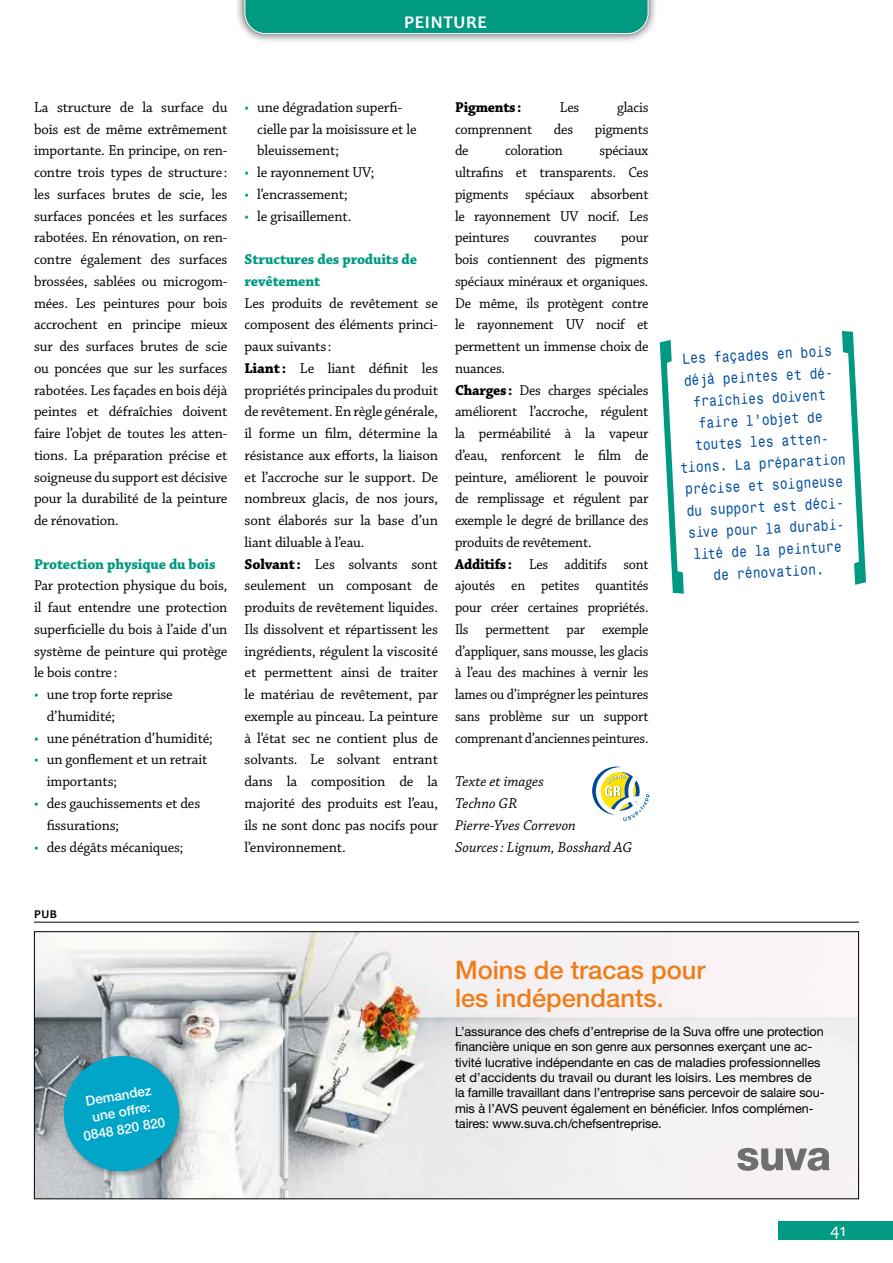
<style>
.page{position:relative;width:893px;height:1263px;background:#fff}
.page>*{position:absolute;margin:0;border:0;box-sizing:border-box;transform-origin:0 0}
.t1{font:500 25.5px/28.2px "Helvetica Neue LT Std";color:#ef7d17}
.t2{font:700 18px "Candara";letter-spacing:.04em;color:#fff}
.t3{font:18px "Candara";color:#fff}
.t4{font:15px/21.8px "Chaparral Pro";letter-spacing:-.01em;color:#000}
.t5{font:15px/21.8px "Chaparral Pro";letter-spacing:-.01em;color:#000;text-align:justify;scale:.96 1}
.t6{font:italic 15px/21.8px "Chaparral Pro";color:#000}
.t7{font:700 15px/21.8px "Chaparral Pro";letter-spacing:-.01em;color:#009982}
.t8{font:700 15px "Chaparral Pro";letter-spacing:-.015em;color:#000;scale:.96 1}
.t9{font:13.5px/21.8px "Monospace Typewriter";color:#004d9d;text-align:center}
.t10{font:500 13.5px/17px "Helvetica Neue LT Std";color:#fff;text-align:center}
.t11{font:12.75px/15.5px "Helvetica Neue LT Std";letter-spacing:-.005em;color:#000}
.t12{font:700 12px "Candara";color:#000}
.s1{color:#009982}
.s2{font-weight:700}
</style>
<div class="page">
<div style="left:778px;top:1221px;width:115px;height:19px;background:#009982"></div>
<div style="left:235px;top:0;width:423px;height:44px;background:#000;opacity:.75"></div>
<div style="left:244px;top:0;width:405px;height:34px;background:#009982"></div>
<svg style="left:592px;top:767px;width:58px;height:54px"></svg>
<svg style="left:660px;top:340px;width:24px;height:254px"></svg>
<svg style="left:842px;top:331px;width:24px;height:254px"></svg>
<img style="left:36px;top:933px;width:821px;height:264px">
<img style="left:61px;top:1053px;width:125px;height:125px">
<svg style="left:59px;top:1051px;width:125px;height:125px;background:#38a8c1"></svg>
<svg style="left:737px;top:1148px;width:93px;height:23px"></svg>
<hr style="left:34px;top:922px;width:825px;height:1px;background:#000">
<p class="t2" style="left:404px;top:11px;width:84px">PEINTURE</p>
<p class="t4" style="left:34px;top:97px;width:195px;text-align:justify">La structure de la surface du bois est de même extrêmement importante. En principe, on ren&shy;contre trois types de structure: les surfaces brutes de scie, les surfaces poncées et les surfaces rabotées. En rénovation, on ren&shy;contre également des surfaces brossées, sablées ou microgom&shy;mées. Les peintures pour bois accrochent en principe mieux sur des surfaces brutes de scie ou poncées que sur les surfaces rabotées. Les façades en bois déjà peintes et défraîchies doivent faire l’objet de toutes les atten&shy;tions. La préparation précise et soigneuse du support est décisive pour la durabilité de la peinture de rénovation.</p>
<p class="t7" style="left:34px;top:554px;width:183px">Protection physique du bois</p>
<p class="t4" style="left:34px;top:575px;width:195px;text-align:justify">Par protection physique du bois, il faut entendre une protection superficielle du bois à l’aide d’un système de peinture qui protège le bois contre:</p>
<p class="t4" style="left:47px;top:684px;width:128px;text-indent:-13px"><span class="s1">•</span> une trop forte reprise d’humidité;</p>
<p class="t4" style="left:34px;top:728px;width:180px"><span class="s1">•</span> une pénétration d’humidité;</p>
<p class="t4" style="left:47px;top:749px;width:162px;text-indent:-13px"><span class="s1">•</span> un gonflement et un retrait importants;</p>
<p class="t4" style="left:47px;top:793px;width:155px;text-indent:-13px"><span class="s1">•</span> des gauchissements et des fissurations;</p>
<p class="t4" style="left:34px;top:836px;width:151px"><span class="s1">•</span> des dégâts mécaniques;</p>
<p class="t4" style="left:257px;top:97px;width:161px;text-indent:-13px"><span class="s1">•</span> une dégradation superfi&shy;cielle par la moisissure et le bleuissement;</p>
<p class="t4" style="left:244px;top:162px;width:131px"><span class="s1">•</span> le rayonnement UV;</p>
<p class="t4" style="left:244px;top:184px;width:105px"><span class="s1">•</span> l’encrassement;</p>
<p class="t4" style="left:244px;top:206px;width:108px"><span class="s1">•</span> le grisaillement.</p>
<p class="t7" style="left:244px;top:249px;width:174px">Structures des produits de revêtement</p>
<p class="t4" style="left:244px;top:293px;width:195px">Les produits de revêtement se composent des éléments princi&shy;paux suivants :<br><span class="s2">Liant:</span> Le liant définit les propriétés principales du produit de revêtement. En règle générale, il forme un film, détermine la résistance aux efforts, la liaison et l’accroche sur le support. De nombreux glacis, de nos jours, sont élaborés sur la base d’un liant diluable à l’eau.<br><span class="s2">Solvant:</span> Les solvants sont seulement un composant de produits de revêtement liquides.<br>Ils dissolvent et répartissent les ingrédients, régulent la viscosité et permettent ainsi de traiter le matériau de revêtement, par exemple au pinceau. La peinture à l’état sec ne contient plus de solvants. Le solvant entrant dans la composition de la majorité des produits est l’eau, ils ne sont donc pas nocifs pour l’environnement.</p>
<p class="t8" style="left:455px;top:98px;width:71px">Pigments:</p>
<p class="t5" style="left:560px;top:97px;width:22px">Les</p>
<p class="t5" style="left:617px;top:97px;width:34px">glacis</p>
<p class="t5" style="left:455px;top:119px;width:82px">comprennent</p>
<p class="t5" style="left:554px;top:119px;width:22px">des</p>
<p class="t5" style="left:595px;top:119px;width:57px">pigments</p>
<p class="t5" style="left:455px;top:140px;width:16px">de</p>
<p class="t5" style="left:505px;top:140px;width:62px">coloration</p>
<p class="t5" style="left:455px;top:140px;width:203px;text-indent:144px">spéciaux ultrafins et transparents. Ces pigments spéciaux absorbent le rayonnement UV nocif. Les peintures</p>
<p class="t5" style="left:534px;top:227px;width:67px">couvrantes</p>
<p class="t5" style="left:455px;top:227px;width:203px;text-align:left;text-indent:166px">pour bois contiennent des pigments spéciaux minéraux et organiques.<br>De même, ils protègent contre le rayonnement UV nocif et permettent un immense choix de nuances.<br><span class="s2">Charges:</span> Des charges spéciales améliorent l’accroche, régulent la perméabilité à la vapeur d’eau, renforcent le film de peinture, améliorent le pouvoir de remplissage et régulent par exemple le degré de brillance des produits de revêtement.<br><span class="s2">Additifs:</span> Les additifs sont ajoutés en petites quantités pour créer certaines propriétés.<br>Ils permettent par exemple d’appliquer, sans mousse, les glacis à l’eau des machines à vernir les lames ou d’imprégner les peintures sans problème sur un support comprenant d’anciennes peintures.</p>
<p class="t6" style="left:455px;top:771px;width:178px">Texte et images<br>Techno GR<br>Pierre-Yves Correvon<br>Sources: Lignum, Bosshard AG</p>
<p class="t9" style="left:674px;top:348px;width:168px;rotate:-3deg">Les façades en bois déjà peintes et dé&shy;fraîchies doivent faire l’objet de toutes les atten&shy;tions. La préparation précise et soigneuse du support est déci&shy;sive pour la durabi&shy;lité de la peinture de rénovation.</p>
<p class="t12" style="left:34px;top:906px;width:24px">PUB</p>
<p class="t10" style="left:76px;top:1094px;width:84px;rotate:-10deg">Demandez une offre:<br>0848 820 820</p>
<h1 class="t1" style="left:455px;top:956px;width:252px">Moins de tracas pour les indépendants.</h1>
<p class="t11" style="left:455px;top:1023px;width:371px">L’assurance des chefs d’entreprise de la Suva offre une protection financière unique en son genre aux personnes exerçant une ac&shy;tivité lucrative indépendante en cas de maladies professionnelles et d’accidents du travail ou durant les loisirs. Les membres de<br>la famille travaillant dans l’entreprise sans percevoir de salaire sou&shy;mis à l’AVS peuvent également en bénéficier. Infos complémen&shy;taires: www.suva.ch/chefsentreprise.</p>
<p class="t3" style="left:830px;top:1218px;width:17px">41</p>
</div>
